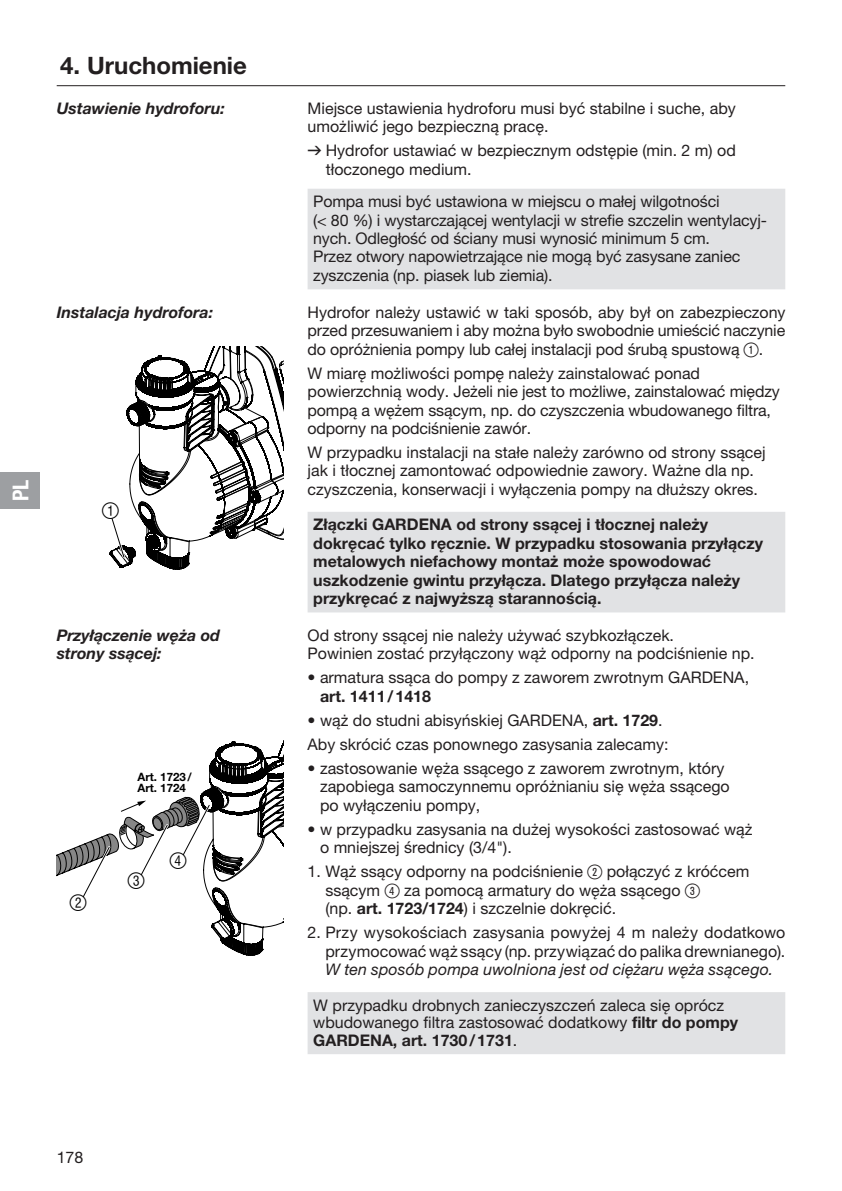
<style>
.page{position:relative;width:842px;height:1191px;background:#fff}
.page>*{position:absolute;margin:0;border:0;box-sizing:border-box;transform-origin:0 0}
.t1{font:700 24px "GARDENA Pro";color:#231f20}
.t2{font:22px "Ziffern";color:#000}
.t3{font:22px "GARDENA Pro Bo Cond";color:#fff}
.t4{font:16px/18.4px "GARDENA Pro";color:#231f20}
.t5{font:700 16px/18.4px "GARDENA Pro";color:#231f20}
.t6{font:italic 700 16px/18.4px "GARDENA Pro";color:#231f20}
.t7{font:italic 16px "GARDENA Pro";letter-spacing:.005em;color:#231f20}
.t8{font:700 11.6px/11.6px "GARDENA Pro";color:#000}
.s1{font-family:"Formdruck"}
.s2{font-family:"Ziffernim Kreisund Quadrat BQ";font-size:20px}
.s3{font-weight:700}
</style>
<div class="page">
<svg style="left:308px;top:189px;width:477px;height:865px"></svg>
<hr style="left:57px;top:85px;width:728px;height:1px;background:#231f20">
<svg style="left:109px;top:346px;width:174px;height:224px"></svg>
<svg style="left:57px;top:741px;width:226px;height:215px"></svg>
<div style="left:0;top:472px;width:40px;height:37px;background:#9d9fa2"></div>
<h2 class="t3" style="left:7px;top:501px;width:23px;rotate:-90deg">PL</h2>
<h1 class="t1" style="left:60px;top:50px;width:188px">4. Uruchomienie</h1>
<p class="t6" style="left:57px;top:98px;width:170px">Ustawienie hydroforu:</p>
<p class="t4" style="left:308px;top:98px;width:430px">Miejsce ustawienia hydroforu musi być stabilne i suche, aby umożliwić jego bezpieczną pracę.</p>
<p class="t4" style="left:326px;top:141px;width:412px;text-indent:-18px"><span class="s1">v</span> Hydrofor ustawiać w bezpiecznym odstępie (min. 2 m) od tłoczonego medium.</p>
<p class="t4" style="left:313px;top:192px;width:455px">Pompa musi być ustawiona w miejscu o małej wilgotności<br>(&lt; 80 %) i wystarczającej wentylacji w strefie szczelin wentylacyj&shy;nych. Odległość od ściany musi wynosić minimum 5 cm.<br>Przez otwory napowietrzające nie mogą być zasysane zaniec zyszczenia (np. piasek lub ziemia).</p>
<p class="t6" style="left:57px;top:302px;width:158px">Instalacja hydrofora:</p>
<p class="t4" style="left:308px;top:303px;width:479px;text-align:justify">Hydrofor należy ustawić w taki sposób, aby był on zabezpieczony przed przesuwaniem i aby można było swobodnie umieścić naczynie do opróżnienia pompy lub całej instalacji pod śrubą spustową <span class="s2">1</span>.</p>
<p class="t4" style="left:308px;top:363px;width:474px">W miarę możliwości pompę należy zainstalować ponad powierzchnią wody. Jeżeli nie jest to możliwe, zainstalować między pompą a wężem ssącym, np. do czyszczenia wbudowanego filtra, odporny na podciśnienie zawór.</p>
<p class="t4" style="left:308px;top:443px;width:460px">W przypadku instalacji na stałe należy zarówno od strony ssącej jak i tłocznej zamontować odpowiednie zawory. Ważne dla np. czyszczenia, konserwacji i wyłączenia pompy na dłuższy okres.</p>
<p class="t5" style="left:313px;top:515px;width:451px">Złączki GARDENA od strony ssącej i tłocznej należy dokręcać tylko ręcznie. W przypadku stosowania przyłączy metalowych niefachowy montaż może spowodować uszkodzenie gwintu przyłącza. Dlatego przyłącza należy przykręcać z najwyższą starannością.</p>
<h2 class="t2" style="left:102px;top:499px;width:19px">1</h2>
<p class="t6" style="left:57px;top:625px;width:165px">Przyłączenie węża od strony ssącej:</p>
<p class="t8" style="left:137px;top:770px;width:56px">Art. 1723/<br>Art. 1724</p>
<h2 class="t2" style="left:70px;top:890px;width:19px">2</h2>
<h2 class="t2" style="left:128px;top:868px;width:19px">3</h2>
<h2 class="t2" style="left:170px;top:848px;width:19px">4</h2>
<p class="t4" style="left:308px;top:626px;width:449px">Od strony ssącej nie należy używać szybkozłączek.<br>Powinien zostać przyłączony wąż odporny na podciśnienie np.</p>
<p class="t4" style="left:308px;top:668px;width:443px">• armatura ssąca do pompy z zaworem zwrotnym GARDENA,</p>
<p class="t5" style="left:320px;top:686px;width:113px">art. 1411/1418</p>
<p class="t4" style="left:308px;top:708px;width:362px;line-height:24px">• wąż do studni abisyńskiej GARDENA, <span class="s3">art. 1729</span>.<br>Aby skrócić czas ponownego zasysania zalecamy:</p>
<p class="t4" style="left:320px;top:759px;width:411px;text-indent:-12px">• zastosowanie węża ssącego z zaworem zwrotnym, który zapobiega samoczynnemu opróżnianiu się węża ssącego po wyłączeniu pompy,</p>
<p class="t4" style="left:320px;top:819px;width:434px;text-indent:-12px">• w przypadku zasysania na dużej wysokości zastosować wąż o mniejszej średnicy (3/4").</p>
<p class="t4" style="left:325px;top:862px;width:425px;text-indent:-18px">1. Wąż ssący odporny na podciśnienie <span class="s2">2</span> połączyć z króćcem ssącym <span class="s2">4</span> za pomocą armatury do węża ssącego <span class="s2">3<br></span>(np. <span class="s3">art. 1723/1724</span>) i szczelnie dokręcić.</p>
<p class="t4" style="left:308px;top:923px;width:479px;text-align:right">2. Przy wysokościach zasysania powyżej 4 m należy dodatkowo przymocować wąż ssący (np. przywiązać do palika drewnianego).</p>
<p class="t7" style="left:325px;top:959px;width:449px">W ten sposób pompa uwolniona jest od ciężaru węża ssącego.</p>
<p class="t4" style="left:313px;top:996px;width:426px;line-height:17.6px">W przypadku drobnych zanieczyszczeń zaleca się oprócz wbudowanego filtra zastosować dodatkowy <span class="s3">filtr do pompy<br>GARDENA, art. 1730/1731</span>.</p>
<p class="t4" style="left:57px;top:1147px;width:28px">178</p>
</div>
